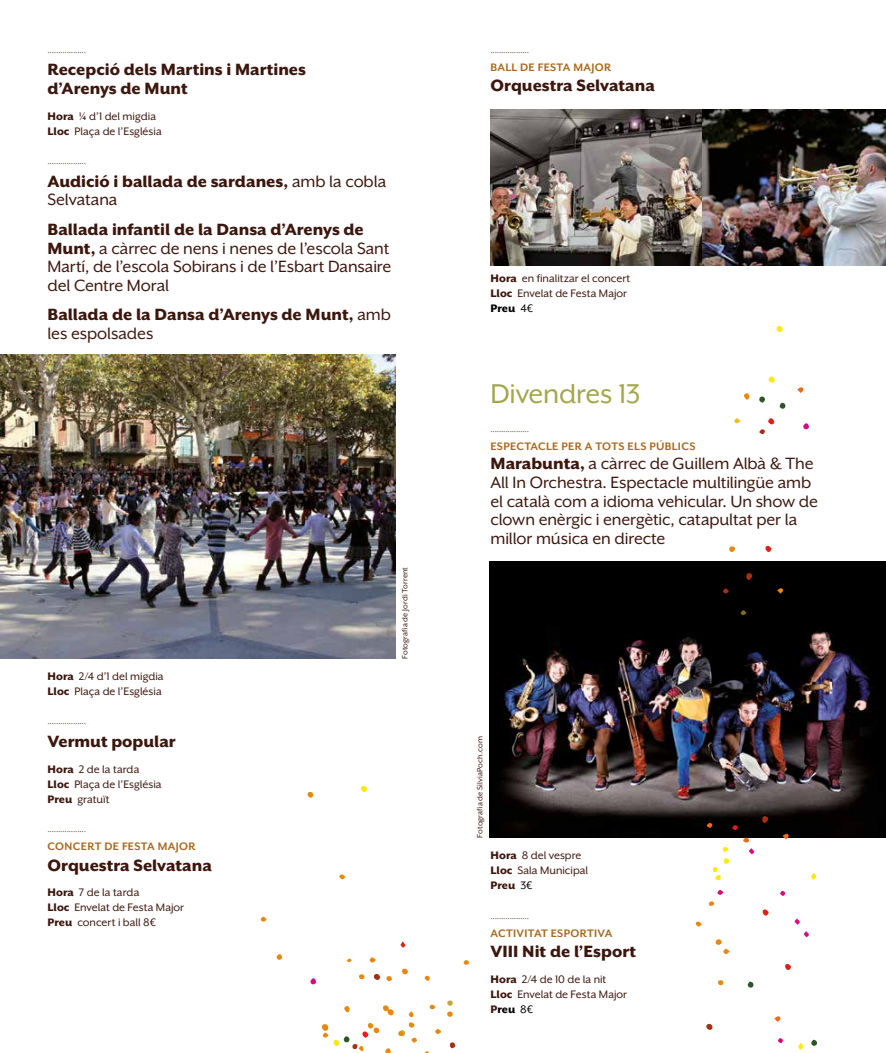
<style>
.page{position:relative;width:886px;height:1053px;background:#fff}
.page>*{position:absolute;margin:0;border:0;box-sizing:border-box;transform-origin:0 0}
.t1{font:31.25px "Mr Eaves XL San OT";letter-spacing:-.01em;color:#a3a64a}
.t2{font:18.75px/18.8px "Mr Eaves XL San OT";letter-spacing:-.01em;color:#3c170e}
.t3{font:800 18.75px/18.8px "Mr Eaves XL San OT";color:#3c170e}
.t4{font:12.5px/15px "Mr Eaves XL San OT";color:#3c170e}
.t5{font:700 12.5px "Mr Eaves XL San OT";letter-spacing:.025em;color:#a66a21}
.t6{font:8.75px "Mr Eaves XL San OT";letter-spacing:.01em;color:#3c170e}
.s1{font-weight:800}
.s2{font-weight:400}
.s3{font-weight:800;color:#000}
.s4{color:#000}
</style>
<div class="page">
<img style="left:490px;top:561px;width:396px;height:276px">
<img style="left:0;top:354px;width:395px;height:304px">
<img style="left:490px;top:110px;width:396px;height:155px">
<svg style="left:803px;top:423px;width:6px;height:6px"></svg>
<svg style="left:765px;top:545px;width:6px;height:7px"></svg>
<svg style="left:785px;top:963px;width:6px;height:7px"></svg>
<svg style="left:762px;top:909px;width:7px;height:6px"></svg>
<svg style="left:747px;top:981px;width:6px;height:6px"></svg>
<svg style="left:774px;top:1016px;width:7px;height:5px"></svg>
<svg style="left:782px;top:833px;width:7px;height:6px"></svg>
<svg style="left:797px;top:387px;width:7px;height:6px"></svg>
<svg style="left:811px;top:873px;width:5px;height:6px"></svg>
<svg style="left:749px;top:848px;width:5px;height:6px"></svg>
<svg style="left:794px;top:918px;width:6px;height:6px"></svg>
<svg style="left:803px;top:931px;width:6px;height:6px"></svg>
<svg style="left:811px;top:1039px;width:6px;height:6px"></svg>
<svg style="left:798px;top:1043px;width:5px;height:6px"></svg>
<svg style="left:778px;top:1038px;width:5px;height:5px"></svg>
<svg style="left:780px;top:890px;width:5px;height:6px"></svg>
<svg style="left:723px;top:588px;width:6px;height:5px"></svg>
<svg style="left:740px;top:610px;width:6px;height:5px"></svg>
<svg style="left:734px;top:418px;width:6px;height:5px"></svg>
<svg style="left:743px;top:837px;width:6px;height:5px"></svg>
<svg style="left:707px;top:822px;width:5px;height:6px"></svg>
<svg style="left:732px;top:824px;width:6px;height:6px"></svg>
<svg style="left:759px;top:418px;width:15px;height:16px"></svg>
<svg style="left:746px;top:573px;width:6px;height:7px"></svg>
<svg style="left:762px;top:815px;width:6px;height:8px"></svg>
<svg style="left:743px;top:393px;width:6px;height:7px"></svg>
<svg style="left:777px;top:588px;width:6px;height:5px"></svg>
<svg style="left:729px;top:546px;width:6px;height:6px"></svg>
<svg style="left:776px;top:326px;width:6px;height:6px"></svg>
<div style="left:768px;top:376px;width:7px;height:6px;background:#ffe80f;border-radius:50%"></div>
<svg style="left:759px;top:396px;width:6px;height:6px"></svg>
<svg style="left:779px;top:402px;width:6px;height:7px"></svg>
<svg style="left:723px;top:847px;width:6px;height:4px"></svg>
<svg style="left:709px;top:890px;width:14px;height:15px"></svg>
<svg style="left:713px;top:858px;width:16px;height:22px"></svg>
<svg style="left:706px;top:1023px;width:6px;height:6px"></svg>
<svg style="left:715px;top:939px;width:15px;height:15px"></svg>
<svg style="left:718px;top:980px;width:5px;height:5px"></svg>
<svg style="left:695px;top:921px;width:7px;height:5px"></svg>
<div style="left:387px;top:1009px;width:7px;height:6px;background:#e8880c;border-radius:3px"></div>
<svg style="left:374px;top:974px;width:6px;height:5px"></svg>
<svg style="left:383px;top:1005px;width:6px;height:6px"></svg>
<svg style="left:344px;top:1005px;width:6px;height:7px"></svg>
<svg style="left:402px;top:968px;width:6px;height:6px"></svg>
<svg style="left:399px;top:1029px;width:6px;height:7px"></svg>
<svg style="left:385px;top:1048px;width:6px;height:4px"></svg>
<svg style="left:276px;top:954px;width:6px;height:5px"></svg>
<svg style="left:308px;top:791px;width:5px;height:6px"></svg>
<svg style="left:450px;top:1042px;width:5px;height:6px"></svg>
<svg style="left:369px;top:957px;width:7px;height:5px"></svg>
<svg style="left:447px;top:1011px;width:6px;height:5px"></svg>
<svg style="left:447px;top:1000px;width:6px;height:5px"></svg>
<svg style="left:411px;top:1037px;width:6px;height:5px"></svg>
<svg style="left:386px;top:976px;width:6px;height:5px"></svg>
<svg style="left:359px;top:974px;width:5px;height:5px"></svg>
<svg style="left:435px;top:1029px;width:6px;height:5px"></svg>
<svg style="left:339px;top:874px;width:7px;height:5px"></svg>
<svg style="left:424px;top:975px;width:6px;height:6px"></svg>
<svg style="left:463px;top:960px;width:6px;height:4px"></svg>
<svg style="left:260px;top:916px;width:6px;height:5px"></svg>
<svg style="left:409px;top:1011px;width:5px;height:16px"></svg>
<svg style="left:398px;top:1031px;width:5px;height:5px"></svg>
<svg style="left:430px;top:1004px;width:5px;height:5px"></svg>
<svg style="left:347px;top:958px;width:4px;height:4px"></svg>
<svg style="left:361px;top:785px;width:6px;height:6px"></svg>
<svg style="left:310px;top:978px;width:6px;height:6px"></svg>
<svg style="left:322px;top:1023px;width:57px;height:28px"></svg>
<svg style="left:400px;top:941px;width:5px;height:6px"></svg>
<p class="t6" style="left:47px;top:47px;width:40px">··················</p>
<h2 class="t3" style="left:47px;top:60px;width:260px">Recepció dels Martins i Martines d’Arenys de Munt</h2>
<p class="t4" style="left:47px;top:109px;width:116px"><span class="s1">Hora</span> ¼ d’1 del migdia<br><span class="s1">Lloc</span> Plaça de l’Església</p>
<p class="t6" style="left:47px;top:159px;width:40px">··················</p>
<h2 class="t3" style="left:47px;top:172px;width:340px">Audició i ballada de sardanes, <span class="s2">amb la cobla<br>Selvatana</span></h2>
<h2 class="t2" style="left:47px;top:220px;width:345px"><span class="s1">Ballada infantil de la Dansa d’Arenys de Munt,</span> a càrrec de nens i nenes de l’escola Sant Martí, de l’escola Sobirans i de l’Esbart Dansaire del Centre Moral</h2>
<h2 class="t3" style="left:47px;top:305px;width:345px">Ballada de la Dansa d’Arenys de Munt, <span class="s2">amb les espolsades</span></h2>
<p class="t4" style="left:47px;top:668px;width:118px"><span class="s1">Hora</span> 2/4 d’1 del migdia<br><span class="s1">Lloc</span> Plaça de l’Església</p>
<p class="t6" style="left:47px;top:719px;width:40px">··················</p>
<h2 class="t3" style="left:47px;top:731px;width:130px">Vermut popular</h2>
<p class="t4" style="left:47px;top:761px;width:116px"><span class="s1">Hora</span> 2 de la tarda<br><span class="s1">Lloc</span> Plaça de l’Església<br><span class="s1">Preu</span> gratuït</p>
<p class="t6" style="left:47px;top:826px;width:40px">··················</p>
<p class="t5" style="left:47px;top:839px;width:41px">CONCERT</p>
<p class="t5" style="left:104px;top:839px;width:25px">DE FESTA</p>
<p class="t5" style="left:158px;top:839px;width:36px">MAJOR</p>
<h2 class="t3" style="left:47px;top:855px;width:166px">Orquestra Selvatana</h2>
<p class="t4" style="left:47px;top:885px;width:138px"><span class="s1">Hora</span> 7 de la tarda<br><span class="s1">Lloc</span> Envelat de Festa Major<br><span class="s1">Preu</span> concert i ball 8€</p>
<p class="t6" style="left:400px;top:659px;width:93px;rotate:-90deg">Fotografia de Jordi Torrent</p>
<p class="t6" style="left:490px;top:47px;width:40px">··················</p>
<p class="t5" style="left:490px;top:60px;width:55px">BALL DE FESTA</p>
<p class="t5" style="left:573px;top:60px;width:36px">MAJOR</p>
<h2 class="t3" style="left:490px;top:76px;width:166px">Orquestra Selvatana</h2>
<p class="t4" style="left:490px;top:271px;width:141px"><span class="s1">Hora</span> en finalitzar el concert<br><span class="s1">Lloc</span> Envelat de Festa Major<br><span class="s3">Preu</span> <span class="s4">4€</span></p>
<h1 class="t1" style="left:490px;top:376px;width:151px">Divendres 13</h1>
<p class="t6" style="left:490px;top:426px;width:40px">··················</p>
<p class="t5" style="left:490px;top:439px;width:206px">ESPECTACLE PER A TOTS ELS PÚBLICS</p>
<h2 class="t2" style="left:490px;top:454px;width:329px"><span class="s1">Marabunta,</span> a càrrec de Guillem Albà &amp; The All In Orchestra. Espectacle multilingüe amb el català com a idioma vehicular. Un show de clown enèrgic i energètic, catapultat per la millor música en directe</h2>
<p class="t6" style="left:475px;top:837px;width:103px;rotate:-90deg">Fotografia de SilviaPoch.com</p>
<p class="t4" style="left:490px;top:848px;width:99px"><span class="s1">Hora</span> 8 del vespre<br><span class="s1">Lloc</span> Sala Municipal<br><span class="s1">Preu</span> <span class="s4">3€</span></p>
<p class="t6" style="left:490px;top:913px;width:40px">··················</p>
<p class="t5" style="left:490px;top:926px;width:124px">ACTIVITAT ESPORTIVA</p>
<h2 class="t3" style="left:490px;top:942px;width:147px">VIII Nit de l’Esport</h2>
<p class="t4" style="left:490px;top:971px;width:138px"><span class="s1">Hora</span> 2/4 de 10 de la nit<br><span class="s1">Lloc</span> Envelat de Festa Major<br><span class="s1">P</span><span class="s3">reu</span> <span class="s4">8€</span></p>
</div>
